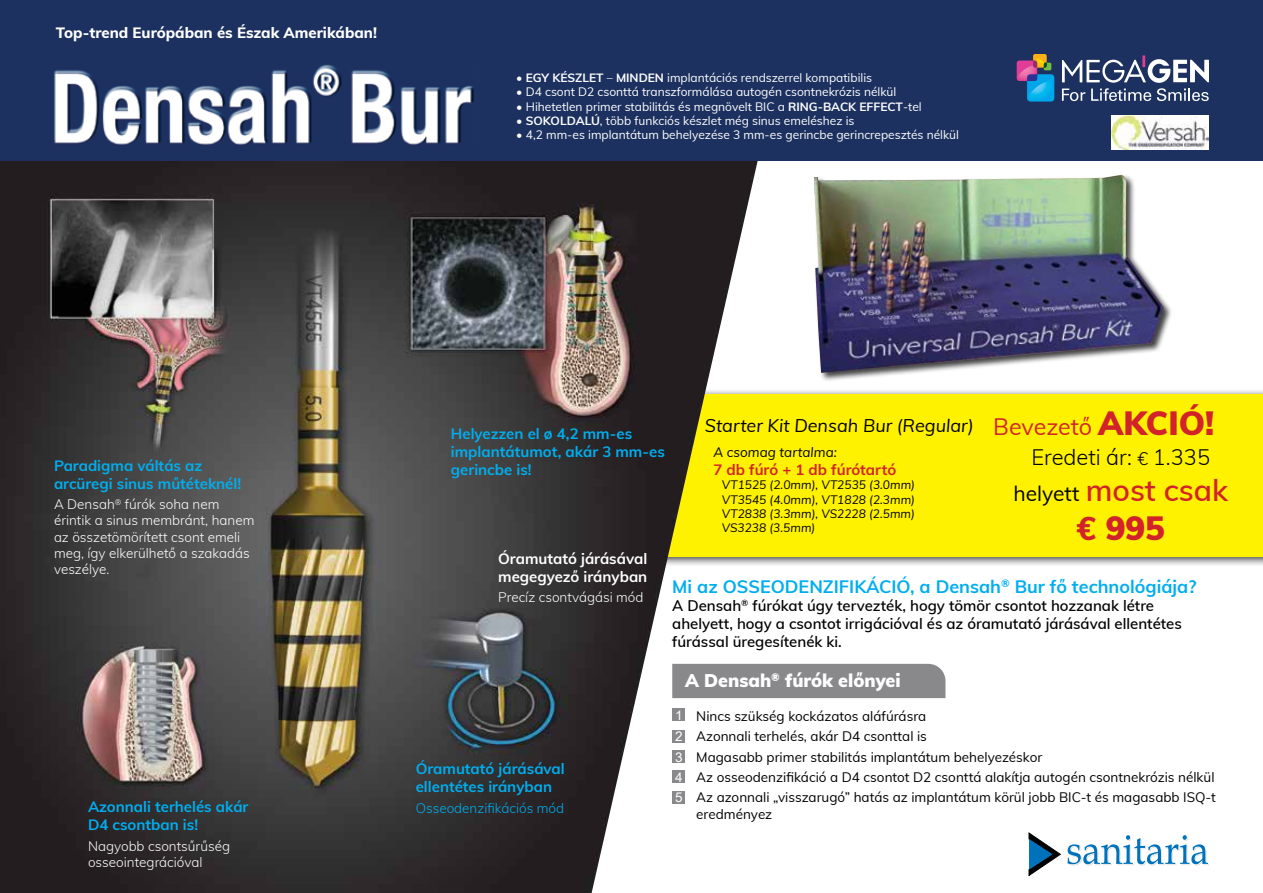
<style>
.page{position:relative;width:1263px;height:893px;background:#fff}
.page>*{position:absolute;margin:0;border:0;box-sizing:border-box;transform-origin:0 0}
.t1{font:900 32.85px "Muli";color:#d2232a}
.t2{font:600 30.15px "Muli";color:#d2232a}
.t3{font:23.25px "Muli";letter-spacing:-.005em;color:#d2232a}
.t4{font:300 21.9px "Muli";color:#000}
.t5{font:700 18px "Muli";color:#00aeef}
.t6{font:italic 18px "Muli";color:#000}
.t7{font:900 18px "Muli";color:#fff}
.t8{font:700 15px/18px "Muli";color:#00aeef}
.t9{font:600 15px/18px "Muli";color:#000}
.t10{font:800 15px "Muli";color:#fff}
.t11{font:700 15px/18px "Muli";color:#fff}
.t12{font:700 15px "Muli";color:#d2232a}
.t13{font:13.5px/20.4px "Muli";color:#000}
.t14{font:300 13.5px/16.2px "Muli";color:#fff}
.t15{font:300 13.5px "Muli";color:#00aeef}
.t16{font:italic 13.5px "Muli";color:#000}
.t17{font:13.5px/20.1px "Arial Unicode MS";color:#fff}
.t18{font:12px "Muli";color:#fff}
.t19{font:italic 12px/14.4px "Muli";color:#000;text-align:justify}
.s1{font-weight:700}
.s2{font-weight:900;font-size:32.85px}
.s3{font-size:17.85px}
.s4{font-weight:400;font-size:21px;color:#000}
.s5{font-weight:800}
</style>
<div class="page">
<div style="left:651px;top:389px;width:612px;height:178px;background:#000;opacity:.75"></div>
<div style="left:656px;top:394px;width:607px;height:162px;background:#fff200"></div>
<img style="left:0;top:160px;width:764px;height:733px">
<div style="left:0;top:0;width:1263px;height:93px;background:#1d3160"></div>
<div style="left:0;top:93px;width:1263px;height:67px;background:#1d3160"></div>
<img style="left:48px;top:62px;width:429px;height:85px">
<svg style="left:1017px;top:54px;width:37px;height:48px;background:#4f7399"></svg>
<svg style="left:1062px;top:55px;width:147px;height:46px"></svg>
<img style="left:1112px;top:116px;width:97px;height:34px">
<div style="left:813px;top:174px;width:360px;height:208px;background:#000;opacity:.75"></div>
<img style="left:814px;top:175px;width:350px;height:198px">
<svg style="left:1067px;top:835px;width:142px;height:30px"></svg>
<svg style="left:1029px;top:833px;width:31px;height:43px"></svg>
<div style="left:672px;top:664px;width:273px;height:34px;background:#89888b"></div>
<div style="left:672px;top:708px;width:13px;height:13px;background:#89888b"></div>
<div style="left:672px;top:730px;width:13px;height:13px;background:#89888b"></div>
<div style="left:672px;top:750px;width:13px;height:13px;background:#89888b"></div>
<div style="left:672px;top:770px;width:13px;height:13px;background:#89888b"></div>
<div style="left:672px;top:791px;width:13px;height:12px;background:#89888b"></div>
<p class="t10" style="left:56px;top:22px;width:323px">Top-trend Európában és Észak Amerikában!</p>
<p class="t18" style="left:516px;top:69px;width:357px">• <span class="s1">EGY KÉSZLET</span> – <span class="s1">MINDEN</span> implantációs rendszerrel kompatibilis</p>
<p class="t18" style="left:516px;top:83px;width:382px">• D4 csont D2 csonttá transzformálása autogén csontnekrózis nélkül</p>
<p class="t18" style="left:516px;top:97px;width:407px">• Hihetetlen primer stabilitás és megnövelt BIC a <span class="s1">RING-BACK EFFECT</span>-tel</p>
<p class="t18" style="left:516px;top:112px;width:340px">• <span class="s1">SOKOLDALÚ</span>, több funkciós készlet még sinus emeléshez is</p>
<p class="t18" style="left:516px;top:126px;width:444px">• 4,2 mm-es implantátum behelyezése 3 mm-es gerincbe gerincrepesztés nélkül</p>
<p class="t8" style="left:54px;top:456px;width:189px">Paradigma váltás az arcüregi sinus műtéteknél!</p>
<p class="t14" style="left:54px;top:496px;width:202px">A Densah<sup>®</sup> fúrók soha nem érintik a sinus membránt, hanem az összetömörített csont emeli meg, így elkerülhető a szakadás veszélye.</p>
<p class="t8" style="left:451px;top:424px;width:216px">Helyezzen el ø 4,2 mm-es implantátumot, akár 3 mm-es gerincbe is!</p>
<h3 class="t6" style="left:705px;top:412px;width:270px">Starter Kit Densah Bur (Regular)</h3>
<p class="t16" style="left:713px;top:442px;width:125px">A csomag tartalma:</p>
<p class="t12" style="left:713px;top:458px;width:184px">7 db fúró + 1 db fúrótartó</p>
<p class="t19" style="left:722px;top:477px;width:195px">VT1525 (2.0mm), VT2535 (3.0mm)<br>VT3545 (4.0mm), VT1828 (2.3mm)<br>VT2838 (3.3mm), VS2228 (2.5mm)<br>VS3238 (3.5mm)</p>
<h3 class="t3" style="left:993px;top:410px;width:223px">Bevezető <span class="s2">AKCIÓ!</span></h3>
<h3 class="t4" style="left:1031px;top:441px;width:180px">Eredeti ár: <span class="s3">€</span> 1.335</h3>
<h2 class="t2" style="left:1013px;top:468px;width:216px"><span class="s4">helyett</span> most csak</h2>
<h1 class="t1" style="left:1077px;top:504px;width:90px"><span class="s5">€</span> 995</h1>
<p class="t11" style="left:498px;top:549px;width:151px">Óramutató járásával megegyező irányban</p>
<p class="t14" style="left:498px;top:589px;width:147px">Precíz csontvágási mód</p>
<h3 class="t5" style="left:672px;top:574px;width:526px">Mi az OSSEODENZIFIKÁCIÓ, a Densah<sup>®</sup> Bur fő technológiája?</h3>
<p class="t9" style="left:672px;top:596px;width:511px">A Densah<sup>®</sup> fúrókat úgy tervezték, hogy tömör csontot hozzanak létre ahelyett, hogy a csontot irrigációval és az óramutató járásával ellentétes fúrással üregesítenék ki.</p>
<p class="t8" style="left:416px;top:759px;width:151px">Óramutató járásával ellentétes irányban</p>
<p class="t8" style="left:88px;top:797px;width:162px">Azonnali terhelés akár</p>
<p class="t15" style="left:416px;top:798px;width:150px">Osseodenzifikációs mód</p>
<p class="t8" style="left:88px;top:815px;width:112px">D4 csontban is!</p>
<p class="t14" style="left:88px;top:837px;width:144px">Nagyobb csontsűrűség osseointegrációval</p>
<h3 class="t7" style="left:685px;top:668px;width:217px">A Densah<sup>®</sup> fúrók előnyei</h3>
<p class="t13" style="left:696px;top:705px;width:521px">Nincs szükség kockázatos aláfúrásra<br>Azonnali terhelés, akár D4 csonttal is<br>Magasabb primer stabilitás implantátum behelyezéskor<br>Az osseodenzifikáció a D4 csontot D2 csonttá alakítja autogén csontnekrózis nélkül Az azonnali „visszarugó” hatás az implantátum körül jobb BIC-t és magasabb ISQ-t</p>
<p class="t13" style="left:696px;top:803px;width:78px">eredményez</p>
<p class="t17" style="left:675px;top:704px;width:9px;line-height:21.6px">1<br>2</p>
<p class="t17" style="left:675px;top:746px;width:9px;text-align:justify">3<br>4<br>5</p>
</div>
